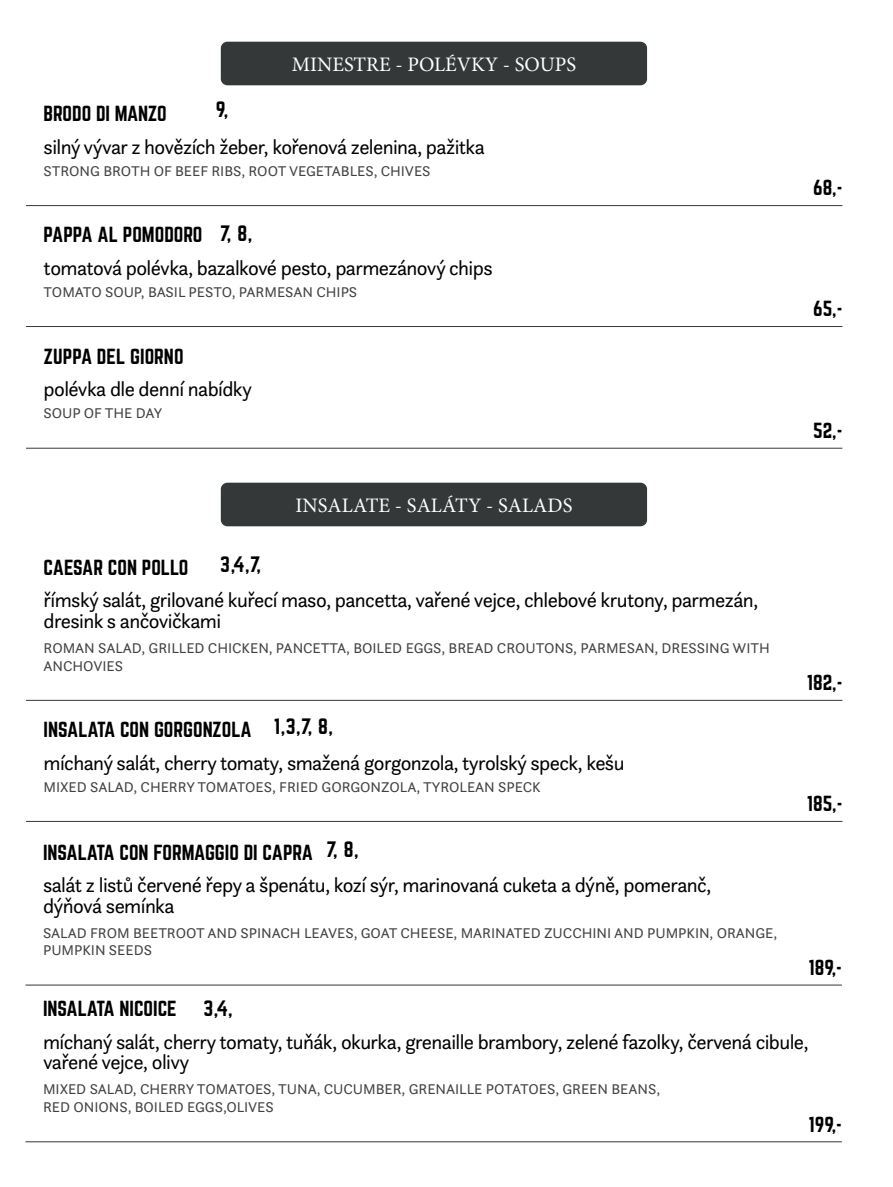
<style>
.page{position:relative;width:893px;height:1187px;background:#fff}
.page>*{position:absolute;margin:0;border:0;box-sizing:border-box;transform-origin:0 0}
.t1{font:20.55px/20.5px "Questa Sans";letter-spacing:-.03em;color:#000}
.t2{font:20.55px "Minion Pro";color:#fff}
.t3{font:19.5px "Norwester";color:#000}
.t4{font:19.05px "Norwester";color:#000}
.t5{font:14.7px/17.7px "Questa Sans";letter-spacing:-.005em;color:#414042}
</style>
<div class="page">
<hr style="left:26px;top:205px;width:816px;height:1px;background:#343838">
<hr style="left:26px;top:326px;width:816px;height:1px;background:#343838">
<hr style="left:26px;top:448px;width:816px;height:1px;background:#343838">
<hr style="left:26px;top:821px;width:816px;height:1px;background:#343838">
<hr style="left:26px;top:700px;width:816px;height:1px;background:#343838">
<hr style="left:25px;top:984px;width:817px;height:1px;background:#343838">
<hr style="left:25px;top:1141px;width:817px;height:1px;background:#343838">
<div style="left:221px;top:42px;width:426px;height:43px;background:#343838;border-radius:7px"></div>
<div style="left:221px;top:482px;width:426px;height:44px;background:#343838;border-radius:7px"></div>
<p class="t4" style="left:44px;top:105px;width:125px">BRODO DI MANZO</p>
<p class="t3" style="left:216px;top:100px;width:14px">9,</p>
<p class="t2" style="left:292px;top:51px;width:286px">MINESTRE - POLÉVKY - SOUPS</p>
<p class="t1" style="left:44px;top:136px;width:443px">silný vývar z hovězích žeber, kořenová zelenina, pažitka</p>
<p class="t5" style="left:44px;top:161px;width:388px">STRONG BROTH OF BEEF RIBS, ROOT VEGETABLES, CHIVES</p>
<p class="t4" style="left:44px;top:226px;width:160px">PAPPA AL POMODORO</p>
<p class="t3" style="left:220px;top:223px;width:33px">7, 8,</p>
<p class="t1" style="left:44px;top:257px;width:451px">tomatová polévka, bazalkové pesto, parmezánový chips</p>
<p class="t5" style="left:44px;top:282px;width:315px">TOMATO SOUP, BASIL PESTO, PARMESAN CHIPS</p>
<p class="t4" style="left:44px;top:347px;width:141px">ZUPPA DEL GIORNO</p>
<p class="t1" style="left:44px;top:378px;width:210px">polévka dle denní nabídky</p>
<p class="t5" style="left:44px;top:404px;width:120px">SOUP OF THE DAY</p>
<p class="t4" style="left:44px;top:558px;width:146px">CAESAR CON POLLO</p>
<p class="t3" style="left:220px;top:555px;width:42px">3,4,7,</p>
<p class="t2" style="left:295px;top:491px;width:278px">INSALATE - SALÁTY - SALADS</p>
<p class="t1" style="left:44px;top:589px;width:716px">římský salát, grilované kuřecí maso, pancetta, vařené vejce, chlebové krutony, parmezán, dresink s ančovičkami</p>
<p class="t5" style="left:44px;top:638px;width:728px">ROMAN SALAD, GRILLED CHICKEN, PANCETTA, BOILED EGGS, BREAD CROUTONS, PARMESAN, DRESSING WITH<br>ANCHOVIES</p>
<p class="t4" style="left:44px;top:720px;width:209px">INSALATA CON GORGONZOLA</p>
<p class="t3" style="left:274px;top:716px;width:61px">1,3,7, 8,</p>
<p class="t1" style="left:44px;top:751px;width:582px">míchaný salát, cherry tomaty, smažená gorgonzola, tyrolský speck, kešu</p>
<p class="t5" style="left:44px;top:777px;width:499px">MIXED SALAD, CHERRY TOMATOES, FRIED GORGONZOLA, TYROLEAN SPECK</p>
<p class="t4" style="left:43px;top:843px;width:271px">INSALATA CON FORMAGGIO DI CAPRA</p>
<p class="t3" style="left:327px;top:840px;width:33px">7, 8,</p>
<p class="t1" style="left:43px;top:874px;width:670px">salát z listů červené řepy a špenátu, kozí sýr, marinovaná cuketa a dýně, pomeranč, dýňová semínka</p>
<p class="t5" style="left:43px;top:923px;width:736px">SALAD FROM BEETROOT AND SPINACH LEAVES, GOAT CHEESE, MARINATED ZUCCHINI AND PUMPKIN, ORANGE,<br>PUMPKIN SEEDS</p>
<p class="t4" style="left:43px;top:999px;width:135px">INSALATA NICOICE</p>
<p class="t3" style="left:204px;top:998px;width:31px">3,4,</p>
<p class="t4" style="left:813px;top:179px;width:31px">68,-</p>
<p class="t4" style="left:813px;top:299px;width:31px">65,-</p>
<p class="t4" style="left:813px;top:421px;width:31px">52,-</p>
<p class="t4" style="left:807px;top:673px;width:37px">182,-</p>
<p class="t4" style="left:807px;top:794px;width:37px">185,-</p>
<p class="t4" style="left:809px;top:958px;width:35px">189,-</p>
<p class="t1" style="left:43px;top:1030px;width:767px">míchaný salát, cherry tomaty, tuňák, okurka, grenaille brambory, zelené fazolky, červená cibule, vařené vejce, olivy</p>
<p class="t5" style="left:43px;top:1080px;width:619px">MIXED SALAD, CHERRY TOMATOES, TUNA, CUCUMBER, GRENAILLE POTATOES, GREEN BEANS,<br>RED ONIONS, BOILED EGGS,OLIVES</p>
<p class="t4" style="left:809px;top:1114px;width:35px">199,-</p>
</div>
